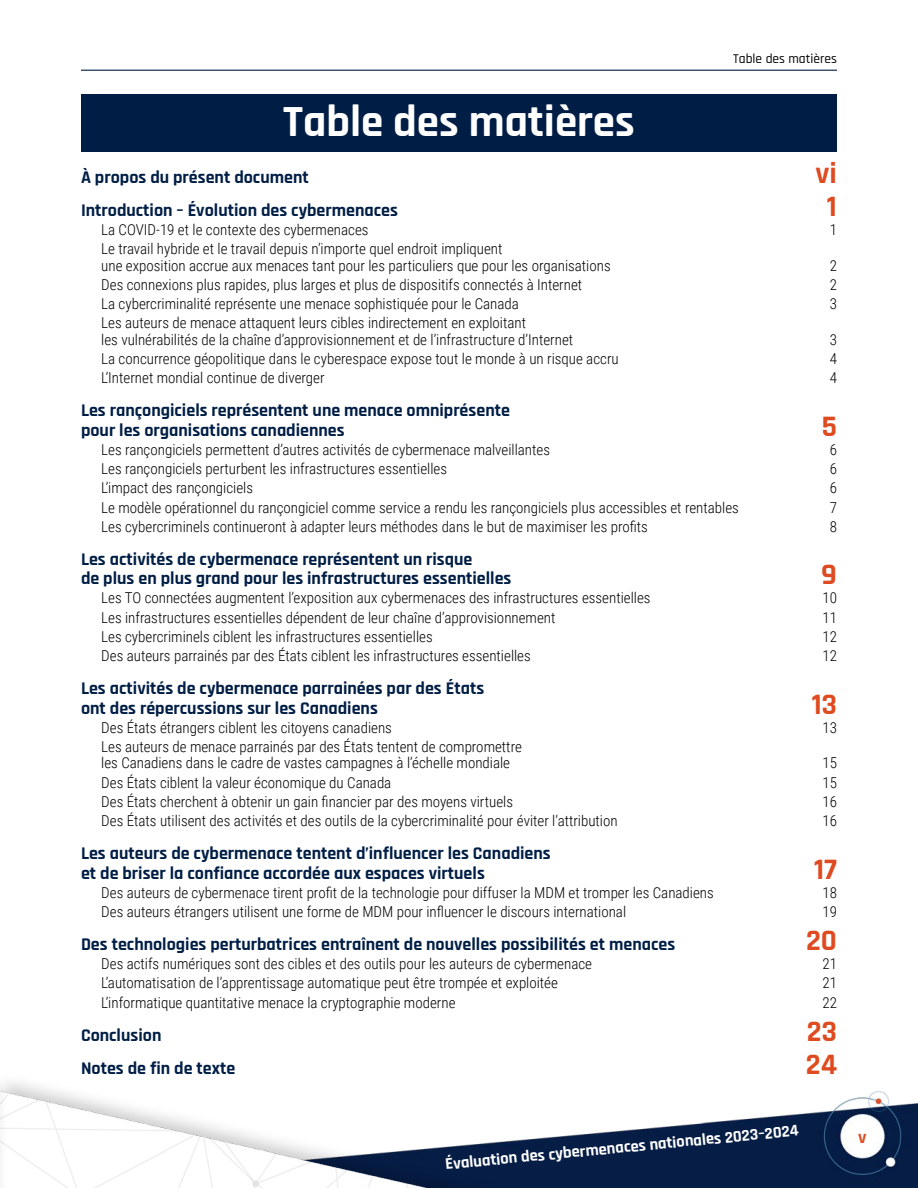
<style>
.page{position:relative;width:918px;height:1188px;background:#fff}
.page>*{position:absolute;margin:0;border:0;box-sizing:border-box;transform-origin:0 0}
.section_headings{font:700 45px "Rajdhani";color:#fff}
.t1{font:700 30px "Rajdhani";color:#de4b20}
.t2{font:700 18px/19.5px "Rajdhani";color:#001e45}
.t3{font:700 18px "Rajdhani";color:#de4b20}
.t4{font:700 16.5px "Rajdhani";color:#fff}
.t5{font:300 15px/16.5px "Roboto Condensed";color:#000}
.t6{font:500 13.5px "Rajdhani";color:#000}
</style>
<div class="page">
<div style="left:81px;top:94px;width:756px;height:58px;background:#001e45"></div>
<img style="left:562px;top:1091px;width:356px;height:97px">
<div style="left:0;top:1072px;width:562px;height:116px;background:#000;opacity:.2"></div>
<img style="left:9px;top:1086px;width:537px;height:102px">
<div style="left:0;top:1073px;width:9px;height:115px;background:#000;opacity:.2"></div>
<hr style="left:81px;top:70px;width:756px;height:1px;background:#001e45">
<p class="t6" style="left:733px;top:51px;width:105px">Table des matières</p>
<h1 class="section_headings" style="left:283px;top:94px;width:353px">Table des matières</h1>
<p class="t2" style="left:81px;top:168px;width:229px">À propos du présent document</p>
<p class="t1" style="left:816px;top:155px;width:23px">vi</p>
<p class="t2" style="left:81px;top:201px;width:318px">Introduction – Évolution des cybermenaces</p>
<p class="t1" style="left:827px;top:188px;width:12px">1</p>
<p class="t5" style="left:101px;top:221px;width:269px">La COVID-19 et le contexte des cybermenaces</p>
<p class="t5" style="left:830px;top:221px;width:9px">1</p>
<p class="t5" style="left:101px;top:240px;width:511px">Le travail hybride et le travail depuis n’importe quel endroit impliquent<br>une exposition accrue aux menaces tant pour les particuliers que pour les organisations</p>
<p class="t5" style="left:830px;top:257px;width:9px">2</p>
<p class="t5" style="left:101px;top:276px;width:483px">Des connexions plus rapides, plus larges et plus de dispositifs connectés à Internet</p>
<p class="t5" style="left:830px;top:276px;width:9px">2</p>
<p class="t5" style="left:101px;top:295px;width:419px">La cybercriminalité représente une menace sophistiquée pour le Canada</p>
<p class="t5" style="left:830px;top:295px;width:9px">3</p>
<p class="t5" style="left:101px;top:314px;width:474px">Les auteurs de menace attaquent leurs cibles indirectement en exploitant<br>les vulnérabilités de la chaîne d’approvisionnement et de l’infrastructure d’Internet</p>
<p class="t5" style="left:830px;top:331px;width:9px">3</p>
<p class="t5" style="left:101px;top:350px;width:519px">La concurrence géopolitique dans le cyberespace expose tout le monde à un risque accru</p>
<p class="t5" style="left:830px;top:350px;width:9px">4</p>
<p class="t5" style="left:101px;top:369px;width:225px">L’Internet mondial continue de diverger</p>
<p class="t5" style="left:830px;top:369px;width:9px">4</p>
<p class="t2" style="left:81px;top:401px;width:430px">Les rançongiciels représentent une menace omniprésente pour les organisations canadiennes</p>
<p class="t1" style="left:822px;top:408px;width:17px">5</p>
<p class="t5" style="left:101px;top:441px;width:450px">Les rançongiciels permettent d’autres activités de cybermenace malveillantes</p>
<p class="t5" style="left:830px;top:441px;width:9px">6</p>
<p class="t5" style="left:101px;top:460px;width:347px">Les rançongiciels perturbent les infrastructures essentielles</p>
<p class="t5" style="left:830px;top:460px;width:9px">6</p>
<p class="t5" style="left:101px;top:479px;width:153px">L’impact des rançongiciels</p>
<p class="t5" style="left:830px;top:479px;width:9px">6</p>
<p class="t5" style="left:101px;top:498px;width:639px">Le modèle opérationnel du rançongiciel comme service a rendu les rançongiciels plus accessibles et rentables</p>
<p class="t5" style="left:830px;top:498px;width:9px">7</p>
<p class="t5" style="left:101px;top:518px;width:548px">Les cybercriminels continueront à adapter leurs méthodes dans le but de maximiser les profits</p>
<p class="t5" style="left:830px;top:518px;width:9px">8</p>
<p class="t2" style="left:81px;top:550px;width:432px">Les activités de cybermenace représentent un risque<br>de plus en plus grand pour les infrastructures essentielles</p>
<p class="t1" style="left:821px;top:556px;width:17px">9</p>
<p class="t5" style="left:101px;top:589px;width:551px">Les TO connectées augmentent l’exposition aux cybermenaces des infrastructures essentielles</p>
<p class="t5" style="left:822px;top:589px;width:16px">10</p>
<p class="t5" style="left:101px;top:609px;width:456px">Les infrastructures essentielles dépendent de leur chaîne d’approvisionnement</p>
<p class="t5" style="left:822px;top:609px;width:16px">11</p>
<p class="t5" style="left:101px;top:628px;width:333px">Les cybercriminels ciblent les infrastructures essentielles</p>
<p class="t5" style="left:822px;top:628px;width:16px">12</p>
<p class="t5" style="left:101px;top:647px;width:431px">Des auteurs parrainés par des États ciblent les infrastructures essentielles</p>
<p class="t5" style="left:822px;top:647px;width:16px">12</p>
<p class="t2" style="left:81px;top:679px;width:405px">Les activités de cybermenace parrainées par des États ont des répercussions sur les Canadiens</p>
<p class="t1" style="left:812px;top:686px;width:27px">13</p>
<p class="t5" style="left:101px;top:719px;width:292px">Des États étrangers ciblent les citoyens canadiens</p>
<p class="t5" style="left:822px;top:719px;width:16px">13</p>
<p class="t5" style="left:101px;top:738px;width:422px">Les auteurs de menace parrainés par des États tentent de compromettre les Canadiens dans le cadre de vastes campagnes à l’échelle mondiale</p>
<p class="t5" style="left:822px;top:754px;width:16px">15</p>
<p class="t5" style="left:101px;top:774px;width:292px">Des États ciblent la valeur économique du Canada</p>
<p class="t5" style="left:822px;top:774px;width:16px">15</p>
<p class="t5" style="left:101px;top:793px;width:413px">Des États cherchent à obtenir un gain financier par des moyens virtuels</p>
<p class="t5" style="left:822px;top:793px;width:16px">16</p>
<p class="t5" style="left:101px;top:812px;width:518px">Des États utilisent des activités et des outils de la cybercriminalité pour éviter l’attribution</p>
<p class="t5" style="left:822px;top:812px;width:16px">16</p>
<p class="t2" style="left:81px;top:844px;width:471px">Les auteurs de cybermenace tentent d’influencer les Canadiens et de briser la confiance accordée aux espaces virtuels</p>
<p class="t1" style="left:814px;top:851px;width:24px">17</p>
<p class="t5" style="left:101px;top:884px;width:614px">Des auteurs de cybermenace tirent profit de la technologie pour diffuser la MDM et tromper les Canadiens</p>
<p class="t5" style="left:822px;top:884px;width:16px">18</p>
<p class="t5" style="left:101px;top:903px;width:526px">Des auteurs étrangers utilisent une forme de MDM pour influencer le discours international</p>
<p class="t5" style="left:822px;top:903px;width:16px">19</p>
<p class="t2" style="left:81px;top:935px;width:596px">Des technologies perturbatrices entraînent de nouvelles possibilités et menaces</p>
<p class="t1" style="left:806px;top:922px;width:32px">20</p>
<p class="t5" style="left:101px;top:955px;width:492px">Des actifs numériques sont des cibles et des outils pour les auteurs de cybermenace</p>
<p class="t5" style="left:822px;top:955px;width:16px">21</p>
<p class="t5" style="left:101px;top:974px;width:458px">L’automatisation de l’apprentissage automatique peut être trompée et exploitée</p>
<p class="t5" style="left:822px;top:974px;width:16px">21</p>
<p class="t5" style="left:101px;top:993px;width:356px">L’informatique quantitative menace la cryptographie moderne</p>
<p class="t5" style="left:822px;top:993px;width:16px">22</p>
<p class="t2" style="left:81px;top:1026px;width:82px">Conclusion</p>
<p class="t1" style="left:807px;top:1013px;width:32px">23</p>
<p class="t2" style="left:81px;top:1059px;width:156px">Notes de fin de texte</p>
<p class="t1" style="left:806px;top:1046px;width:33px">24</p>
<p class="t4" style="left:444px;top:1153px;width:356px;rotate:-5deg">Évaluation des cybermenaces nationales 2023–2024</p>
<p class="t3" style="left:858px;top:1126px;width:10px">v</p>
</div>
